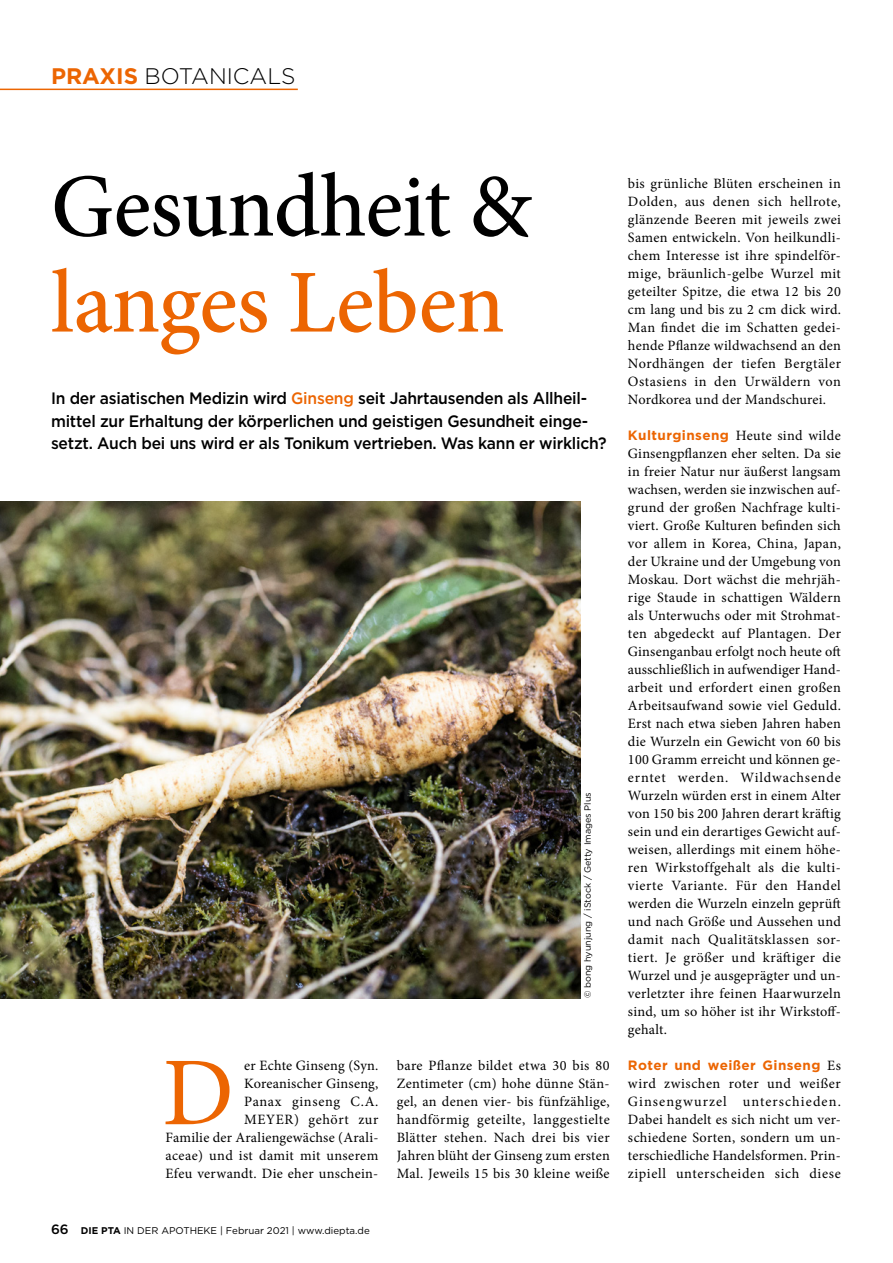
<style>
.page{position:relative;width:893px;height:1263px;background:#fff}
.page>*{position:absolute;margin:0;border:0;box-sizing:border-box;transform-origin:0 0}
.t1{font:97.35px "Minion Pro";color:#ec6502}
.t2{font:500 90px "Minion Pro";letter-spacing:-.01em;color:#000}
.t3{font:500 90px "Minion Pro";letter-spacing:-.01em;color:#ec6502}
.t4{font:300 22.5px "Gotham";color:#000}
.t5{font:500 16.5px/22.5px "Gotham";letter-spacing:-.015em;color:#000;scale:.95 1}
.t6{font:14.25px/18px "Minion Pro";letter-spacing:.02em;color:#000;text-align:justify}
.t7{font:700 13.5px "Gotham";letter-spacing:.03em;color:#ec6502}
.t8{font:500 13.5px "Gotham";color:#000}
.t9{font:9.75px "Gotham";color:#000}
.t10{font:9px "Gotham";color:#000}
.s1{font-weight:700;color:#ec6502}
.s2{color:#ec6502}
.s3{font-weight:700}
.s4{font-family:"Gotham";font-weight:700;font-size:13.5px;color:#ec6502}
.s5{font-family:"Minion Pro";font-weight:400;font-size:14.25px;color:#000}
</style>
<div class="page">
<hr style="left:0;top:89px;width:298px;height:1px;background:#ec6502">
<img style="left:0;top:502px;width:580px;height:496px">
<h3 class="t4" style="left:51px;top:62px;width:246px"><span class="s1">PRAXIS</span> BOTANICALS</h3>
<h2 class="t2" style="left:51px;top:146px;width:482px">Gesundheit &amp;</h2>
<h2 class="t3" style="left:51px;top:242px;width:455px">langes Leben</h2>
<p class="t5" style="left:51px;top:387px;width:586px">In der asiatischen Medizin wird <span class="s2">Ginseng</span> seit Jahrtausenden als Allheil&shy;mittel zur Erhaltung der körperlichen und geistigen Gesundheit einge&shy;setzt. Auch bei uns wird er als Tonikum vertrieben. Was kann er wirklich?</p>
<p class="t10" style="left:582px;top:998px;width:207px;rotate:-90deg">© bong hyunjung / iStock / Getty Images Plus</p>
<p class="t6" style="left:166px;top:1057px;width:214px;text-align:right">er Echte Ginseng (Syn.<br>Koreanischer Ginseng,<br>Panax ginseng C.A.<br>MEYER) gehört zur<br>Familie der Araliengewächse (Arali&shy;aceae) und ist damit mit unserem<br>Efeu verwandt. Die eher unschein-</p>
<p class="t6" style="left:397px;top:1057px;width:215px">bare Pflanze bildet etwa 30 bis 80<br>Zentimeter (cm) hohe dünne Stän&shy;gel, an denen vier- bis fünfzählige, handförmig geteilte, langgestielte Blätter stehen. Nach drei bis vier Jahren blüht der Ginseng zum ersten Mal. Jeweils 15 bis 30 kleine weiße</p>
<h1 class="t1" style="left:162px;top:1028px;width:73px">D</h1>
<p class="t8" style="left:51px;top:1220px;width:19px">66</p>
<p class="t9" style="left:81px;top:1224px;width:290px"><span class="s3">DIE PTA</span> IN DER APOTHEKE | Februar 2021 | www.diepta.de</p>
<p class="t6" style="left:628px;top:175px;width:214px">bis grünliche Blüten erscheinen in Dolden, aus denen sich hellrote, glänzende Beeren mit jeweils zwei Samen entwickeln. Von heilkundli&shy;chem Interesse ist ihre spindelför&shy;mige, bräunlich-gelbe Wurzel mit geteilter Spitze, die etwa 12 bis 20 cm lang und bis zu 2 cm dick wird.<br>Man findet die im Schatten gedei&shy;hende Pflanze wildwachsend an den Nordhängen der tiefen Bergtäler Ostasiens in den Urwäldern von Nordkorea und der Mandschurei.</p>
<p class="t6" style="left:628px;top:427px;width:214px"><span class="s4">Kulturginseng</span> Heute sind wilde Ginsengpflanzen eher selten. Da sie in freier Natur nur äußerst langsam wachsen, werden sie inzwischen auf&shy;grund der großen Nachfrage kulti&shy;viert. Große Kulturen befinden sich vor allem in Korea, China, Japan, der Ukraine und der Umgebung von Moskau. Dort wächst die mehrjäh&shy;rige Staude in schattigen Wäldern als Unterwuchs oder mit Strohmat&shy;ten abgedeckt auf Plantagen. Der Ginsenganbau erfolgt noch heute oft ausschließlich in aufwendiger Hand&shy;arbeit und erfordert einen großen Arbeitsaufwand sowie viel Geduld.<br>Erst nach etwa sieben Jahren haben die Wurzeln ein Gewicht von 60 bis 100 Gramm erreicht und können ge&shy;erntet werden. Wildwachsende Wurzeln würden erst in einem Alter von 150 bis 200 Jahren derart kräftig sein und ein derartiges Gewicht auf&shy;weisen, allerdings mit einem höhe&shy;ren Wirkstoffgehalt als die kulti&shy;vierte Variante. Für den Handel werden die Wurzeln einzeln geprüft und nach Größe und Aussehen und damit nach Qualitätsklassen sor&shy;tiert. Je größer und kräftiger die Wurzel und je ausgeprägter und un&shy;verletzter ihre feinen Haarwurzeln sind, um so höher ist ihr Wirkstoff&shy;gehalt.</p>
<p class="t7" style="left:628px;top:1056px;width:214px">Roter und weißer Ginseng <span class="s5">Es</span></p>
<p class="t6" style="left:628px;top:1075px;width:214px">wird zwischen roter und weißer Ginsengwurzel unterschieden.<br>Dabei handelt es sich nicht um ver&shy;schiedene Sorten, sondern um un&shy;terschiedliche Handelsformen. Prin&shy;zipiell unterscheiden sich diese</p>
</div>
